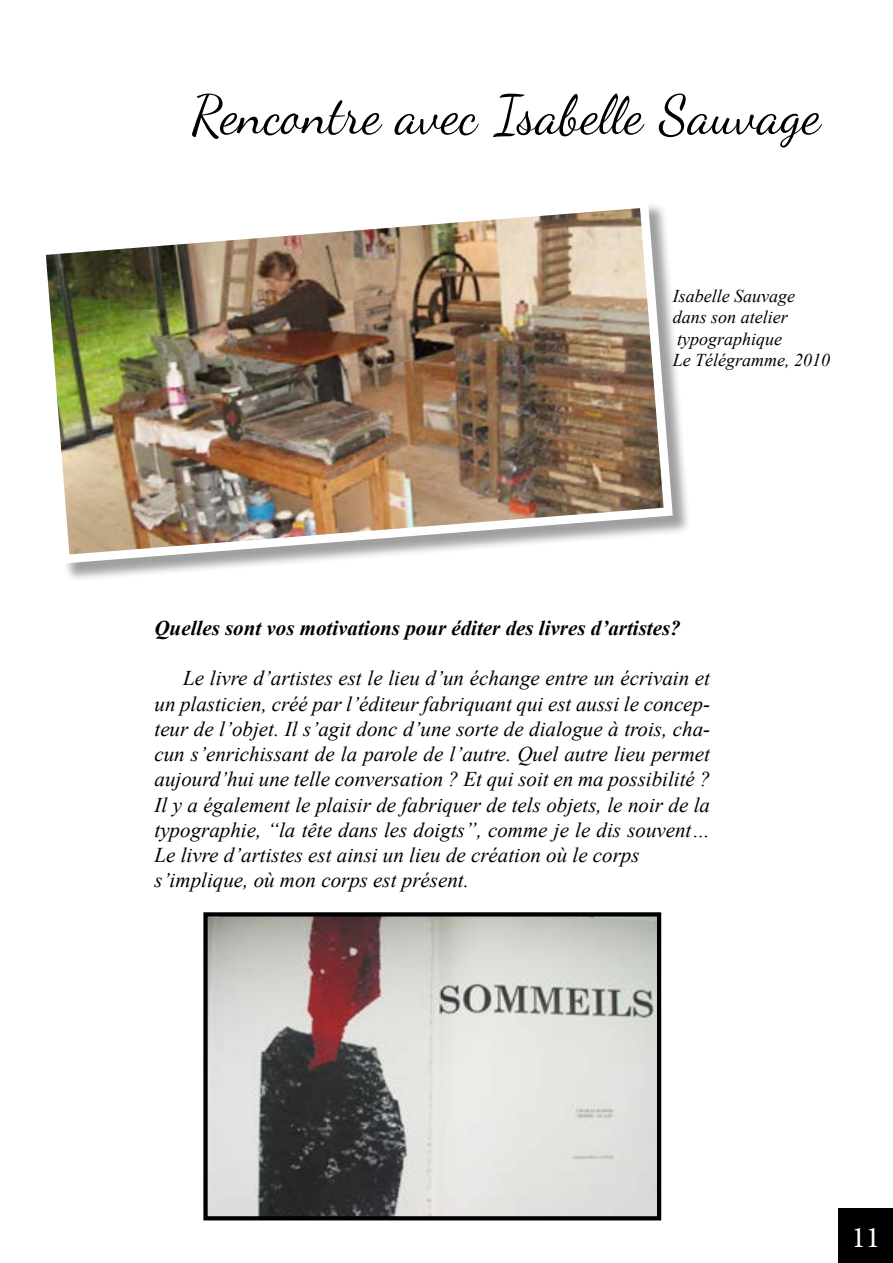
<style>
.page{position:relative;width:893px;height:1263px;background:#fff}
.page>*{position:absolute;margin:0;border:0;box-sizing:border-box;transform-origin:0 0}
.t1{font:54px "Dancing Script OT";color:#000}
.t2{font:30px "Minion Pro";color:#fff}
.t3{font:italic 21px/25.2px "Times New Roman";color:#000}
.t4{font:italic 700 21px "Times New Roman";color:#000}
.t5{font:italic 18px/21.6px "Times New Roman";color:#000}
</style>
<div class="page">
<div style="left:839px;top:1209px;width:54px;height:54px;background:#000"></div>
<div style="left:39px;top:201px;width:653px;height:381px;background:#000;opacity:.38"></div>
<img style="left:39px;top:201px;width:638px;height:367px">
<img style="left:208px;top:917px;width:448px;height:298px">
<div style="left:203px;top:912px;width:458px;height:308px;border:4px solid #000"></div>
<h1 class="t1" style="left:191px;top:83px;width:631px">Rencontre avec Isabelle Sauvage</h1>
<p class="t5" style="left:673px;top:284px;width:159px">Isabelle Sauvage dans son atelier typographique<br>Le Télégramme, 2010</p>
<p class="t4" style="left:154px;top:613px;width:528px">Quelles sont vos motivations pour éditer des livres d’artistes?</p>
<p class="t3" style="left:154px;top:665px;width:557px;text-indent:29px">Le livre d’artistes est le lieu d’un échange entre un écrivain et un plasticien, créé par l’éditeur fabriquant qui est aussi le concep&shy;teur de l’objet. Il s’agit donc d’une sorte de dialogue à trois, cha&shy;cun s’enrichissant de la parole de l’autre. Quel autre lieu permet aujourd’hui une telle conversation ? Et qui soit en ma possibilité ?<br>Il y a également le plaisir de fabriquer de tels objets, le noir de la typographie, “la tête dans les doigts”, comme je le dis souvent… Le livre d’artistes est ainsi un lieu de création où le corps s’implique, où mon corps est présent.</p>
<h2 class="t2" style="left:852px;top:1217px;width:30px">11</h2>
</div>
